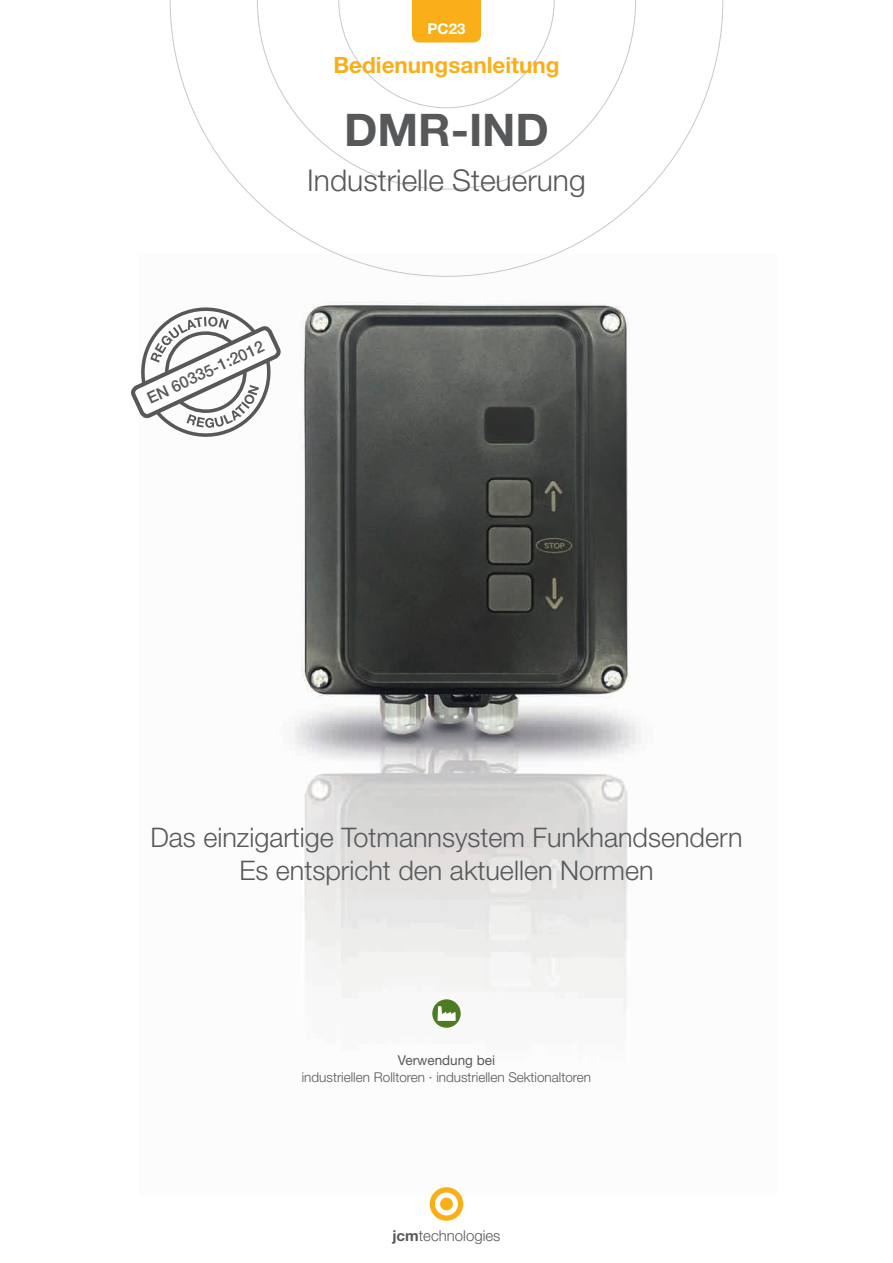
<style>
.page{position:relative;width:893px;height:1263px;background:#fff}
.page>*{position:absolute;margin:0;border:0;box-sizing:border-box;transform-origin:0 0}
.t1{font:700 45px "Helvetica Neue LT Std";color:#57585a}
.t2{font:300 30px "Helvetica Neue LT Std";color:#57585a}
.t3{font:300 27px/33px "Helvetica Neue LT Std";color:#57585a;text-align:center}
.t4{font:700 22.5px "Helvetica Neue LT Std";color:#faaf18}
.t5{font:500 16.2px "Helvetica Neue LT Std";color:#57585a}
.t6{font:300 15px "Helvetica Neue LT Std";color:#57585a}
.t7{font:700 15px "Helvetica Neue LT Std";color:#fff}
.t8{font:300 13.5px "Helvetica Neue LT Std";color:#57585a}
.t9{font:13.5px "Helvetica Neue LT Std";color:#57585a}
.s1{font-weight:700}
</style>
<div class="page">
<img style="left:294px;top:300px;width:347px;height:728px">
<svg style="left:170px;top:0;width:553px;height:277px"></svg>
<svg style="left:338px;top:0;width:217px;height:108px"></svg>
<svg style="left:430px;top:1187px;width:33px;height:34px"></svg>
<div style="left:440px;top:1197px;width:13px;height:13px;background:#faaf18;border-radius:50%"></div>
<div style="left:432px;top:999px;width:29px;height:29px;background:#4c7b24;border-radius:50%"></div>
<svg style="left:437px;top:1006px;width:19px;height:15px"></svg>
<svg style="left:131px;top:307px;width:150px;height:130px"></svg>
<p class="t7" style="left:428px;top:19px;width:39px">PC23</p>
<p class="t4" style="left:333px;top:51px;width:228px">Bedienungsanleitung</p>
<h1 class="t1" style="left:344px;top:102px;width:206px">DMR-IND</h1>
<p class="t2" style="left:307px;top:162px;width:280px">Industrielle Steuerung</p>
<p class="t5" style="left:144px;top:390px;width:129px;rotate:-25deg">EN 60335-1:2012</p>
<p class="t3" style="left:150px;top:820px;width:594px">Das einzigartige Totmannsystem Funkhandsendern<br>Es entspricht den aktuellen Normen</p>
<p class="t9" style="left:398px;top:1052px;width:99px">Verwendung bei</p>
<p class="t8" style="left:302px;top:1069px;width:291px">industriellen Rolltoren · industriellen Sektionaltoren</p>
<p class="t6" style="left:392px;top:1226px;width:110px"><span class="s1">jcm</span>technologies</p>
</div>
